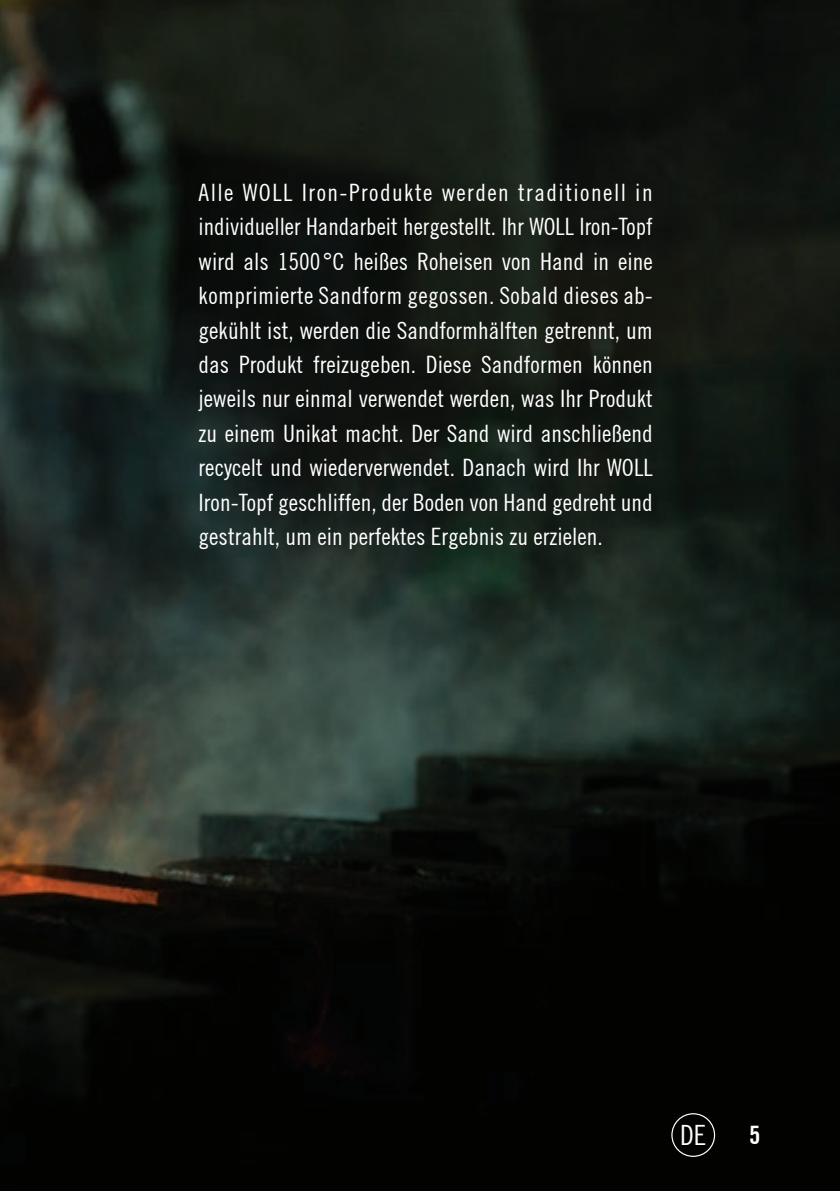
<style>
.page{position:relative;width:840px;height:1191px;background:#fff}
.page>*{position:absolute;margin:0;border:0;box-sizing:border-box;transform-origin:0 0}
.t1{font:condensed 28px "Trade Gothic No.18";color:#fff}
.t2{font:700 condensed 25.6px "Trade Gothic No.20";color:#fff}
.t3{font:condensed 24px/34.4px "Trade Gothic No.18";color:#fff;text-align:justify}
</style>
<div class="page">
<img style="left:0;top:0;width:839px;height:1191px">
<div style="left:671px;top:1113px;width:43px;height:43px;border:1px solid #fff;border-radius:50%"></div>
<p class="t3" style="left:198px;top:175px;width:455px">Alle WOLL Iron-Produkte werden traditionell in individueller Handarbeit hergestellt. Ihr WOLL Iron-Topf wird als 1500°C heißes Roheisen von Hand in eine komprimierte Sandform gegossen. Sobald dieses ab&shy;gekühlt ist, werden die Sandformhälften getrennt, um das Produkt freizugeben. Diese Sandformen können jeweils nur einmal verwendet werden, was Ihr Produkt zu einem Unikat macht. Der Sand wird anschließend recycelt und wiederverwendet. Danach wird Ihr WOLL Iron-Topf geschliffen, der Boden von Hand gedreht und gestrahlt, um ein perfektes Ergebnis zu erzielen.</p>
<p class="t1" style="left:680px;top:1118px;width:27px">DE</p>
<p class="t2" style="left:748px;top:1118px;width:13px">5</p>
</div>
